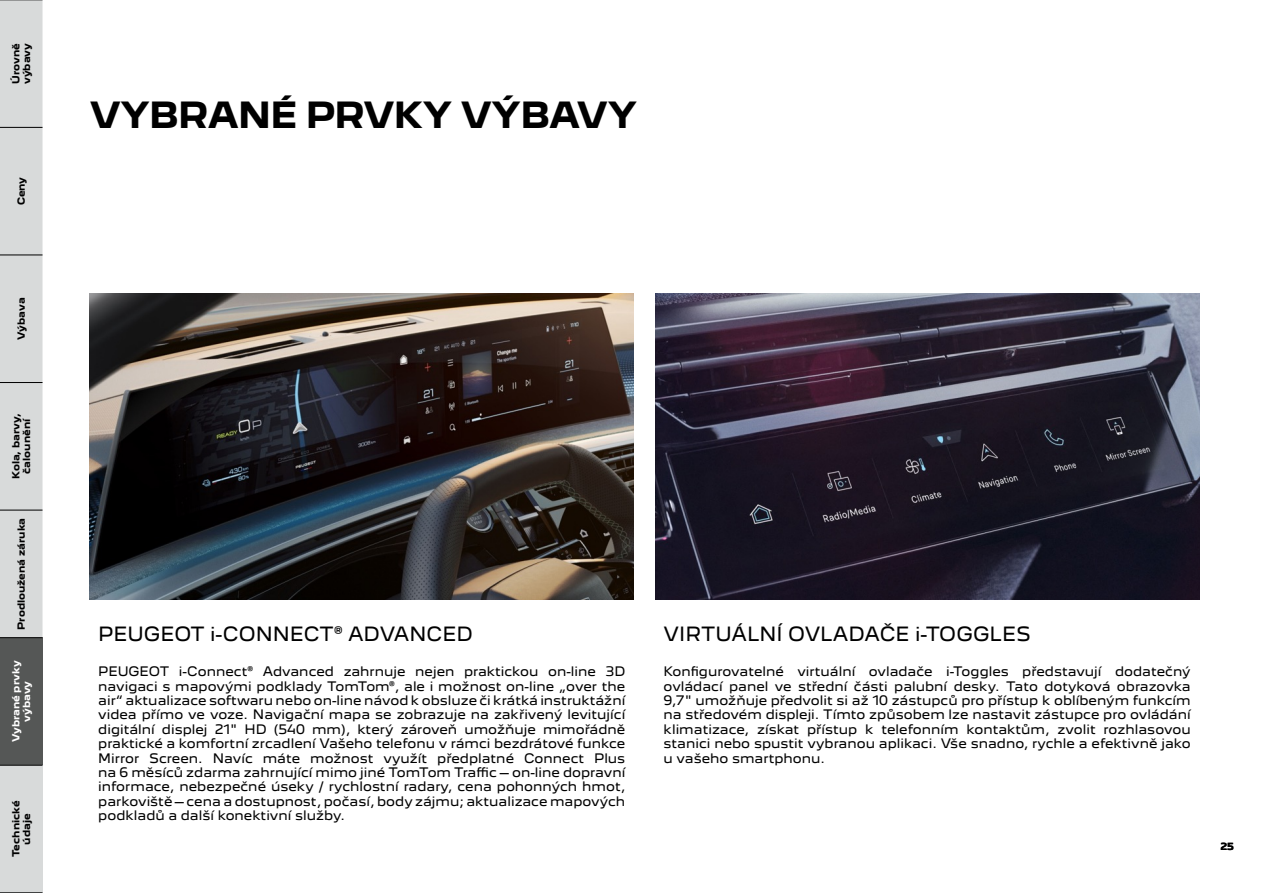
<style>
.page{position:relative;width:1263px;height:893px;background:#fff}
.page>*{position:absolute;margin:0;border:0;box-sizing:border-box;transform-origin:0 0}
.t1{font:700 33px "Peugeot New";letter-spacing:-.02em;color:#000}
.t2{font:18px "Peugeot New";color:#000}
.t3{font:12px/14.4px "Peugeot New";color:#000;text-align:justify}
.t4{font:700 9px/10.8px "Peugeot New";color:#000;text-align:center}
.t5{font:700 9px/10.8px "Peugeot New";color:#fff;text-align:center}
</style>
<div class="page">
<img style="left:90px;top:293px;width:544px;height:307px">
<img style="left:655px;top:293px;width:544px;height:307px">
<div style="left:0;top:765px;width:43px;height:128px;background:#d8dada"></div>
<div style="left:0;top:638px;width:43px;height:127px;background:#555756"></div>
<div style="left:0;top:1px;width:43px;height:636px;background:#d8dada"></div>
<hr style="left:0;top:892px;width:43px;height:1px;background:#000">
<hr style="left:0;top:765px;width:43px;height:1px;background:#000">
<hr style="left:0;top:637px;width:43px;height:1px;background:#000">
<hr style="left:0;top:510px;width:43px;height:1px;background:#000">
<hr style="left:0;top:382px;width:43px;height:1px;background:#000">
<hr style="left:0;top:255px;width:43px;height:1px;background:#000">
<hr style="left:0;top:127px;width:43px;height:1px;background:#000">
<hr style="left:0;top:0;width:43px;height:1px;background:#000">
<p class="t4" style="left:10px;top:84px;width:43px;text-align:left;rotate:-90deg">Úrovně výbavy</p>
<p class="t4" style="left:15px;top:205px;width:30px;rotate:-90deg">Ceny</p>
<p class="t4" style="left:15px;top:340px;width:44px;rotate:-90deg">Výbava</p>
<p class="t4" style="left:10px;top:479px;width:67px;rotate:-90deg">Kola, barvy, čalounění</p>
<p class="t4" style="left:15px;top:630px;width:113px;rotate:-90deg">Prodloužená záruka</p>
<p class="t5" style="left:10px;top:742px;width:83px;rotate:-90deg">Vybrané prvky výbavy</p>
<p class="t4" style="left:10px;top:857px;width:58px;rotate:-90deg">Technické údaje</p>
<h1 class="t1" style="left:90px;top:87px;width:549px">VYBRANÉ PRVKY VÝBAVY</h1>
<h2 class="t2" style="left:98px;top:619px;width:376px">PEUGEOT i-CONNECT® ADVANCED</h2>
<p class="t3" style="left:98px;top:663px;width:529px">PEUGEOT i-Connect® Advanced zahrnuje nejen praktickou on-line 3D navigaci s mapovými podklady TomTom®, ale i možnost on-line „over the air“ aktualizace softwaru nebo on-line návod k obsluze či krátká instruktážní videa přímo ve voze. Navigační mapa se zobrazuje na zakřivený levitující digitální displej 21" HD (540 mm), který zároveň umožňuje mimořádně praktické a komfortní zrcadlení Vašeho telefonu v rámci bezdrátové funkce Mirror Screen. Navíc máte možnost využít předplatné Connect Plus na 6 měsíců zdarma zahrnující mimo jiné TomTom Traffic – on-line dopravní informace, nebezpečné úseky / rychlostní radary, cena pohonných hmot, parkoviště – cena a dostupnost, počasí, body zájmu; aktualizace mapových podkladů a další konektivní služby.</p>
<h2 class="t2" style="left:664px;top:619px;width:369px">VIRTUÁLNÍ OVLADAČE i-TOGGLES</h2>
<p class="t3" style="left:664px;top:663px;width:529px">Konfigurovatelné virtuální ovladače i-Toggles představují dodatečný ovládací panel ve střední části palubní desky. Tato dotyková obrazovka 9,7" umožňuje předvolit si až 10 zástupců pro přístup k oblíbeným funkcím na středovém displeji. Tímto způsobem lze nastavit zástupce pro ovládání klimatizace, získat přístup k telefonním kontaktům, zvolit rozhlasovou stanici nebo spustit vybranou aplikaci. Vše snadno, rychle a efektivně jako u vašeho smartphonu.</p>
<p class="t4" style="left:1220px;top:841px;width:15px">25</p>
</div>
